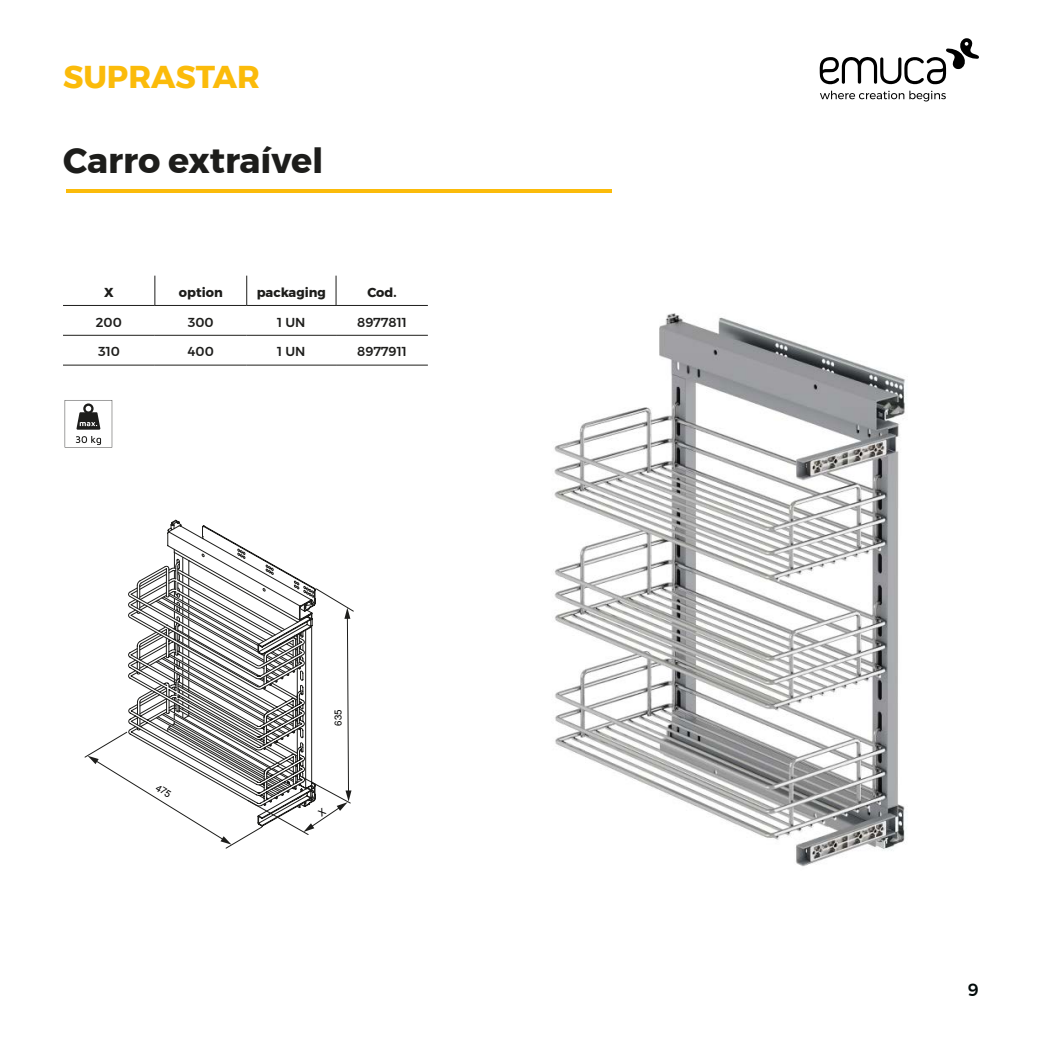
<style>
.page{position:relative;width:1042px;height:1042px;background:#fff}
.page>*{position:absolute;margin:0;border:0;box-sizing:border-box;transform-origin:0 0}
.Título01{font:700 35px "Montserrat";color:#1d1d1b}
.t1{font:700 31.5px "Montserrat";color:#fbbb0a}
.t2{font:500 17.5px "Montserrat";color:#020a0a}
.cuerpo_texto{font:500 12.95px "Montserrat";color:#1d1d1b}
.encabezado{font:700 12.95px "Montserrat";color:#1d1d1b}
.t3{font:9.62px "Helvetica";color:#000}
</style>
<div class="page">
<svg style="left:819px;top:38px;width:160px;height:47px"></svg>
<svg style="left:820px;top:91px;width:126px;height:10px"></svg>
<svg style="left:65px;top:400px;width:47px;height:47px"></svg>
<svg style="left:155px;top:276px;width:1px;height:29px"></svg>
<svg style="left:246px;top:276px;width:1px;height:29px"></svg>
<hr style="left:63px;top:305px;width:92px;height:1px;background:#1d1d1b">
<hr style="left:155px;top:305px;width:92px;height:1px;background:#1d1d1b">
<svg style="left:336px;top:276px;width:1px;height:29px"></svg>
<hr style="left:247px;top:305px;width:89px;height:1px;background:#1d1d1b">
<hr style="left:336px;top:305px;width:92px;height:1px;background:#1d1d1b">
<hr style="left:63px;top:335px;width:92px;height:1px;background:#1d1d1b">
<hr style="left:155px;top:335px;width:92px;height:1px;background:#1d1d1b">
<hr style="left:247px;top:335px;width:89px;height:1px;background:#1d1d1b">
<hr style="left:336px;top:335px;width:92px;height:1px;background:#1d1d1b">
<hr style="left:63px;top:365px;width:92px;height:1px;background:#1d1d1b">
<hr style="left:155px;top:365px;width:92px;height:1px;background:#1d1d1b">
<hr style="left:247px;top:365px;width:89px;height:1px;background:#1d1d1b">
<hr style="left:336px;top:365px;width:92px;height:1px;background:#1d1d1b">
<svg style="left:167px;top:519px;width:84px;height:33px"></svg>
<hr style="left:66px;top:189px;width:545px;height:3px;background:#fbbb0a">
<img style="left:554px;top:313px;width:353px;height:554px">
<svg style="left:84px;top:552px;width:270px;height:297px"></svg>
<p class="t1" style="left:63px;top:52px;width:198px">SUPRASTAR</p>
<p class="Título01" style="left:63px;top:132px;width:262px">Carro extraível</p>
<p class="encabezado" style="left:104px;top:282px;width:11px">X</p>
<p class="encabezado" style="left:179px;top:282px;width:45px">option</p>
<p class="encabezado" style="left:257px;top:282px;width:71px">packaging</p>
<p class="encabezado" style="left:367px;top:282px;width:31px">Cod.</p>
<p class="cuerpo_texto" style="left:96px;top:312px;width:27px">200</p>
<p class="cuerpo_texto" style="left:188px;top:312px;width:27px">300</p>
<p class="cuerpo_texto" style="left:277px;top:312px;width:30px">1 UN</p>
<p class="cuerpo_texto" style="left:357px;top:312px;width:51px">8977811</p>
<p class="cuerpo_texto" style="left:98px;top:342px;width:23px">310</p>
<p class="cuerpo_texto" style="left:188px;top:342px;width:28px">400</p>
<p class="cuerpo_texto" style="left:277px;top:342px;width:30px">1 UN</p>
<p class="cuerpo_texto" style="left:357px;top:342px;width:51px">8977911</p>
<p class="t3" style="left:332px;top:725px;width:18px;rotate:-90deg">635</p>
<p class="t2" style="left:968px;top:976px;width:13px">9</p>
</div>
